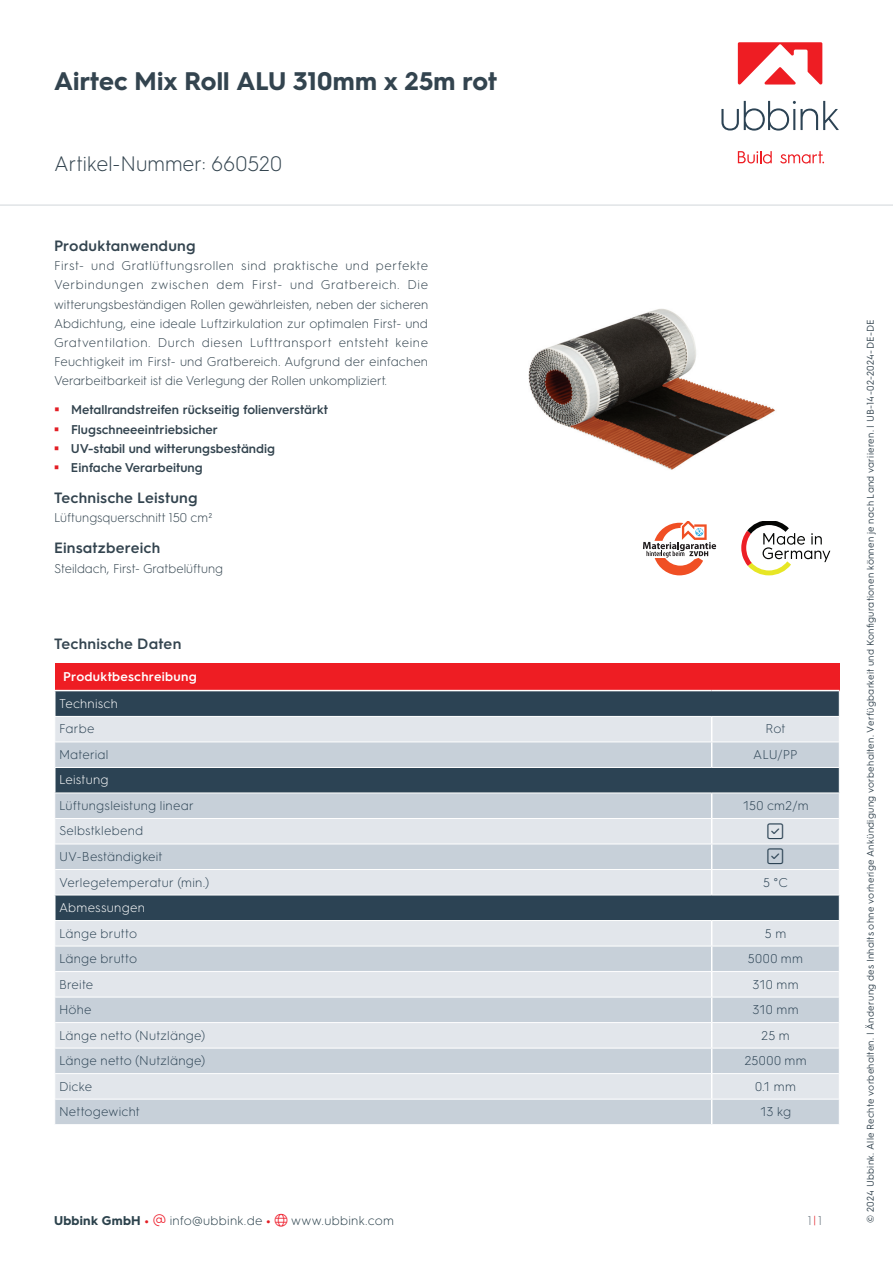
<style>
.page{position:relative;width:893px;height:1263px;background:#fff}
.page>*{position:absolute;margin:0;border:0;box-sizing:border-box;transform-origin:0 0}
.t1{font:700 25.5px "HGS3";color:#33444f}
.t2{font:300 21px "HGS3";color:#33444f}
.t3{font:300 18px "Font Awesome 6 Pro";color:#2c4354}
.t4{font:600 15px "HGS3";letter-spacing:.01em;color:#33444f}
.t5{font:300 12.75px/19.2px "HGS3";color:#33444f;text-align:justify}
.t6{font:300 12.75px "HGS3";letter-spacing:.015em;color:#2c4354}
.t7{font:600 12.75px/19.2px "HGS3";color:#33444f}
.t8{font:300 12.75px "HGS3";letter-spacing:.02em;color:#2c424c}
.t9{font:300 12.75px "HGS3";letter-spacing:.015em;color:#fff}
.t10{font:600 12.75px "HGS3";letter-spacing:.02em;color:#fff}
.t11{font:300 12.75px "HGS3";color:#66737c}
.t12{font:9.75px "HGS3";letter-spacing:.03em;color:#33444f}
.s1{font-weight:700}
.s2{font-weight:700;color:#e31e25}
.s3{color:#ee1f2d}
.s4{color:#e31e25}
</style>
<div class="page">
<div style="left:55px;top:663px;width:784px;height:27px;background:#ee1d23"></div>
<svg style="left:56px;top:691px;width:783px;height:25px;background:#2f4656"></svg>
<div style="left:55px;top:717px;width:784px;height:24px;background:#e2e6eb"></div>
<svg style="left:55px;top:742px;width:784px;height:382px;background:#bdc6cf"></svg>
<svg style="left:711px;top:717px;width:1px;height:50px"></svg>
<hr style="left:54px;top:767px;width:658px;height:1px;background:#fff">
<hr style="left:712px;top:767px;width:128px;height:1px;background:#fff">
<hr style="left:54px;top:768px;width:2px;height:24px;background:#fff">
<hr style="left:54px;top:792px;width:658px;height:1px;background:#fff">
<hr style="left:712px;top:792px;width:128px;height:1px;background:#fff">
<hr style="left:55px;top:818px;width:657px;height:1px;background:#fff">
<hr style="left:712px;top:818px;width:127px;height:1px;background:#fff">
<hr style="left:55px;top:843px;width:657px;height:1px;background:#fff">
<hr style="left:712px;top:843px;width:127px;height:1px;background:#fff">
<hr style="left:55px;top:869px;width:657px;height:1px;background:#fff">
<hr style="left:712px;top:869px;width:127px;height:1px;background:#fff">
<svg style="left:711px;top:793px;width:1px;height:101px"></svg>
<hr style="left:54px;top:894px;width:658px;height:1px;background:#fff">
<hr style="left:712px;top:894px;width:128px;height:1px;background:#fff">
<hr style="left:54px;top:895px;width:2px;height:25px;background:#fff">
<hr style="left:54px;top:920px;width:658px;height:1px;background:#fff">
<hr style="left:712px;top:920px;width:128px;height:1px;background:#fff">
<hr style="left:55px;top:946px;width:657px;height:1px;background:#fff">
<hr style="left:712px;top:946px;width:127px;height:1px;background:#fff">
<hr style="left:55px;top:971px;width:657px;height:1px;background:#fff">
<hr style="left:712px;top:971px;width:127px;height:1px;background:#fff">
<hr style="left:55px;top:997px;width:657px;height:1px;background:#fff">
<hr style="left:712px;top:997px;width:127px;height:1px;background:#fff">
<hr style="left:55px;top:1022px;width:657px;height:1px;background:#fff">
<hr style="left:712px;top:1022px;width:127px;height:1px;background:#fff">
<hr style="left:55px;top:1048px;width:657px;height:1px;background:#fff">
<hr style="left:712px;top:1048px;width:127px;height:1px;background:#fff">
<hr style="left:55px;top:1073px;width:657px;height:1px;background:#fff">
<hr style="left:712px;top:1073px;width:127px;height:1px;background:#fff">
<hr style="left:55px;top:1099px;width:657px;height:1px;background:#fff">
<hr style="left:712px;top:1099px;width:127px;height:1px;background:#fff">
<svg style="left:711px;top:921px;width:1px;height:203px"></svg>
<svg style="left:839px;top:691px;width:1px;height:229px"></svg>
<svg style="left:741px;top:521px;width:89px;height:54px"></svg>
<svg style="left:643px;top:521px;width:73px;height:54px"></svg>
<img style="left:528px;top:309px;width:247px;height:161px">
<hr style="left:0;top:204px;width:893px;height:2px;background:#e1e4e6">
<svg style="left:721px;top:101px;width:118px;height:30px"></svg>
<svg style="left:738px;top:151px;width:34px;height:13px"></svg>
<svg style="left:780px;top:151px;width:44px;height:13px"></svg>
<svg style="left:738px;top:42px;width:84px;height:43px"></svg>
<svg style="left:768px;top:823px;width:15px;height:16px"></svg>
<svg style="left:768px;top:848px;width:15px;height:16px"></svg>
<h1 class="t1" style="left:54px;top:63px;width:444px">Airtec Mix Roll ALU 310mm x 25m rot</h1>
<h2 class="t2" style="left:54px;top:150px;width:230px">Artikel-Nummer: 660520</h2>
<p class="t4" style="left:54px;top:235px;width:143px">Produktanwendung</p>
<p class="t5" style="left:54px;top:255px;width:376px">First- und Gratlüftungsrollen sind praktische und perfekte Verbindungen zwischen dem First- und Gratbereich. Die witterungsbeständigen Rollen gewährleisten, neben der sicheren Abdichtung, eine ideale Luftzirkulation zur optimalen First- und Gratventilation. Durch diesen Lufttransport entsteht keine Feuchtigkeit im First- und Gratbereich. Aufgrund der einfachen Verarbeitbarkeit ist die Verlegung der Rollen unkompliziert.</p>
<p class="t7" style="left:71px;top:399px;width:259px">Metallrandstreifen rückseitig folienverstärkt Flugschneeeintriebsicher<br>UV-stabil und witterungsbeständig Einfache Verarbeitung</p>
<p class="t4" style="left:54px;top:487px;width:145px">Technische Leistung</p>
<p class="t5" style="left:54px;top:507px;width:160px">Lüftungsquerschnitt 150 cm²</p>
<p class="t4" style="left:54px;top:538px;width:108px">Einsatzbereich</p>
<p class="t5" style="left:54px;top:558px;width:171px">Steildach, First- Gratbelüftung</p>
<p class="t4" style="left:54px;top:633px;width:129px">Technische Daten</p>
<p class="t10" style="left:63px;top:667px;width:135px">Produktbeschreibung</p>
<p class="t9" style="left:59px;top:694px;width:60px">Technisch</p>
<p class="t6" style="left:59px;top:720px;width:37px">Farbe</p>
<p class="t6" style="left:765px;top:720px;width:22px">Rot</p>
<p class="t6" style="left:59px;top:746px;width:51px">Material</p>
<p class="t6" style="left:753px;top:746px;width:46px">ALU/PP</p>
<p class="t9" style="left:59px;top:771px;width:51px">Leistung</p>
<p class="t6" style="left:59px;top:797px;width:136px">Lüftungsleistung linear</p>
<p class="t6" style="left:742px;top:797px;width:68px">150 cm2/m</p>
<p class="t6" style="left:59px;top:822px;width:86px">Selbstklebend</p>
<h3 class="t3" style="left:768px;top:822px;width:17px">▲❑◆</h3>
<p class="t6" style="left:59px;top:848px;width:105px">UV-Beständigkeit</p>
<h3 class="t3" style="left:768px;top:847px;width:17px">▲❑◆</h3>
<p class="t6" style="left:59px;top:873px;width:152px">Verlegetemperatur (min.)</p>
<p class="t6" style="left:763px;top:873px;width:27px">5 °C</p>
<p class="t9" style="left:59px;top:898px;width:87px">Abmessungen</p>
<p class="t6" style="left:59px;top:924px;width:80px">Länge brutto</p>
<p class="t6" style="left:765px;top:924px;width:23px">5 m</p>
<p class="t6" style="left:59px;top:950px;width:80px">Länge brutto</p>
<p class="t6" style="left:748px;top:950px;width:57px">5000 mm</p>
<p class="t6" style="left:59px;top:975px;width:36px">Breite</p>
<p class="t6" style="left:752px;top:975px;width:48px">310 mm</p>
<p class="t6" style="left:59px;top:1001px;width:34px">Höhe</p>
<p class="t6" style="left:752px;top:1001px;width:48px">310 mm</p>
<p class="t6" style="left:59px;top:1026px;width:148px">Länge netto (Nutzlänge)</p>
<p class="t6" style="left:761px;top:1026px;width:30px">25 m</p>
<p class="t6" style="left:59px;top:1052px;width:148px">Länge netto (Nutzlänge)</p>
<p class="t6" style="left:744px;top:1052px;width:64px">25000 mm</p>
<p class="t6" style="left:59px;top:1077px;width:35px">Dicke</p>
<p class="t6" style="left:755px;top:1077px;width:42px">0.1 mm</p>
<p class="t6" style="left:59px;top:1103px;width:82px">Nettogewicht</p>
<p class="t6" style="left:760px;top:1103px;width:33px">13 kg</p>
<p class="t8" style="left:54px;top:1211px;width:342px"><span class="s1">Ubbink GmbH</span> <span class="s2">•</span> <span class="s3">▼</span> info@ubbink.de <span class="s2">•</span> <span class="s3">●□</span> www.ubbink.com</p>
<p class="t11" style="left:808px;top:1211px;width:16px">1<span class="s4">|</span>1</p>
<p class="t12" style="left:864px;top:1222px;width:905px;rotate:-90deg">© 2024 Ubbink. Alle Rechte vorbehalten. | Änderung des Inhalts ohne vorherige Ankündigung vorbehalten. Verfügbarkeit und Konfigurationen können je nach Land variieren. | UB-14-02-2024-DE-DE</p>
</div>
